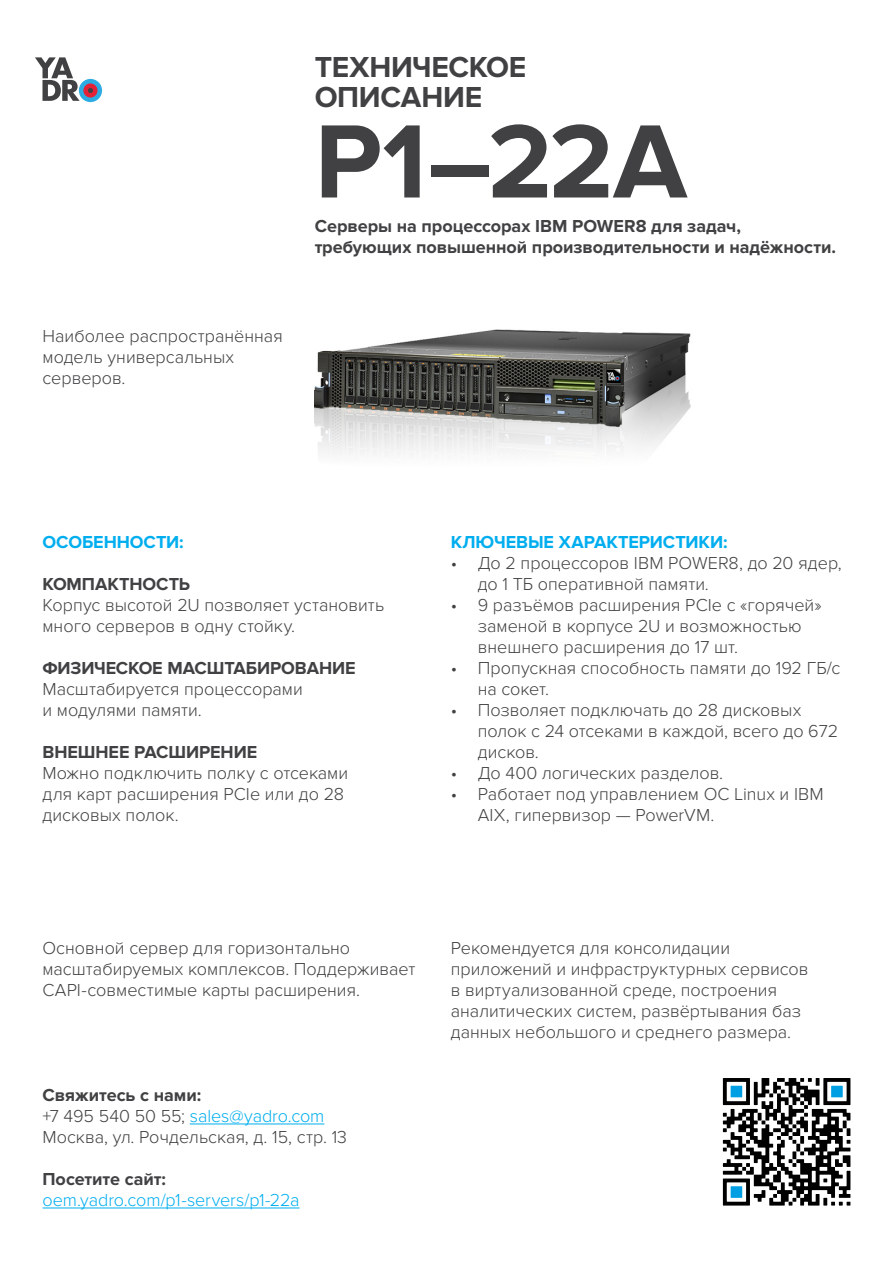
<style>
.page{position:relative;width:893px;height:1263px;background:#fff}
.page>*{position:absolute;margin:0;border:0;box-sizing:border-box;transform-origin:0 0}
.t1{font:700 108px "Proxima Nova";color:#414042}
.t2{font:700 30px/30px "Proxima Nova";letter-spacing:-.01em;color:#414042}
.t3{font:300 18px/21px "Proxima Nova";color:#414042}
.t4{font:700 18px/21px "Proxima Nova";letter-spacing:-.005em;color:#414042}
.t5{font:700 18px "Proxima Nova";letter-spacing:-.005em;color:#00aeef}
.t6{font:300 18px "Proxima Nova";letter-spacing:-.005em;color:#00aeef}
.s1{font-weight:700}
.s2{color:#00aeef}
</style>
<div class="page">
<svg style="left:35px;top:57px;width:45px;height:44px"></svg>
<div style="left:79px;top:79px;width:23px;height:23px;background:#2cace2;border-radius:50%"></div>
<svg style="left:83px;top:83px;width:15px;height:15px"></svg>
<svg style="left:88px;top:88px;width:5px;height:5px"></svg>
<img style="left:315px;top:329px;width:376px;height:127px">
<hr style="left:190px;top:1124px;width:134px;height:1px;background:#00aeef">
<hr style="left:43px;top:1208px;width:257px;height:1px;background:#00aeef">
<svg style="left:723px;top:1078px;width:127px;height:127px"></svg>
<h2 class="t2" style="left:315px;top:53px;width:213px">ТЕХНИЧЕСКОЕ<br>ОПИСАНИЕ</h2>
<p class="t3" style="left:43px;top:325px;width:242px">Наиболее распространённая модель универсальных серверов.</p>
<h1 class="t1" style="left:315px;top:99px;width:374px">P1–22A</h1>
<p class="t4" style="left:315px;top:216px;width:523px">Серверы на процессорах IBM POWER8 для задач, требующих повышенной производительности и надёжности.</p>
<p class="t5" style="left:43px;top:531px;width:143px">ОСОБЕННОСТИ:</p>
<p class="t4" style="left:43px;top:574px;width:149px">КОМПАКТНОСТЬ</p>
<p class="t3" style="left:43px;top:595px;width:343px">Корпус высотой 2U позволяет установить много серверов в одну стойку.</p>
<p class="t4" style="left:43px;top:658px;width:315px">ФИЗИЧЕСКОЕ МАСШТАБИРОВАНИЕ</p>
<p class="t3" style="left:43px;top:679px;width:262px">Масштабируется процессорами и модулями памяти.</p>
<p class="t4" style="left:43px;top:742px;width:216px">ВНЕШНЕЕ РАСШИРЕНИЕ</p>
<p class="t3" style="left:43px;top:763px;width:307px">Можно подключить полку с отсеками для карт расширения PCIe или до 28 дисковых полок.</p>
<p class="t5" style="left:451px;top:531px;width:278px">КЛЮЧЕВЫЕ ХАРАКТЕРИСТИКИ:</p>
<p class="t3" style="left:478px;top:553px;width:365px;text-indent:-27px">• До 2 процессоров IBM POWER8, до 20 ядер, до 1 ТБ оперативной памяти.</p>
<p class="t3" style="left:478px;top:595px;width:345px;text-indent:-27px">• 9 разъёмов расширения PCIe с «горячей» заменой в корпусе 2U и возможностью внешнего расширения до 17 шт.</p>
<p class="t3" style="left:478px;top:658px;width:364px;text-indent:-27px">• Пропускная способность памяти до 192 ГБ/с на сокет.</p>
<p class="t3" style="left:478px;top:700px;width:362px;text-indent:-27px">• Позволяет подключать до 28 дисковых полок с 24 отсеками в каждой, всего до 672 дисков.</p>
<p class="t3" style="left:451px;top:763px;width:274px">• До 400 логических разделов.</p>
<p class="t3" style="left:478px;top:784px;width:347px;text-indent:-27px">• Работает под управлением ОС Linux и IBM<br>AIX, гипервизор — PowerVM.</p>
<p class="t3" style="left:43px;top:938px;width:374px">Основной сервер для горизонтально масштабируемых комплексов. Поддерживает<br>CAPI-совместимые карты расширения.</p>
<p class="t3" style="left:43px;top:1084px;width:306px"><span class="s1">Свяжитесь с нами:<br></span>+7 495 540 50 55; <span class="s2">sales@yadro.com<br></span>Москва, ул. Рочдельская, д. 15, стр. 13</p>
<p class="t4" style="left:43px;top:1168px;width:125px">Посетите сайт:</p>
<p class="t6" style="left:43px;top:1189px;width:259px">oem.yadro.com/p1-servers/p1-22a</p>
<p class="t3" style="left:451px;top:938px;width:359px">Рекомендуется для консолидации приложений и инфраструктурных сервисов в виртуализованной среде, построения аналитических систем, развёртывания баз данных небольшого и среднего размера.</p>
</div>
